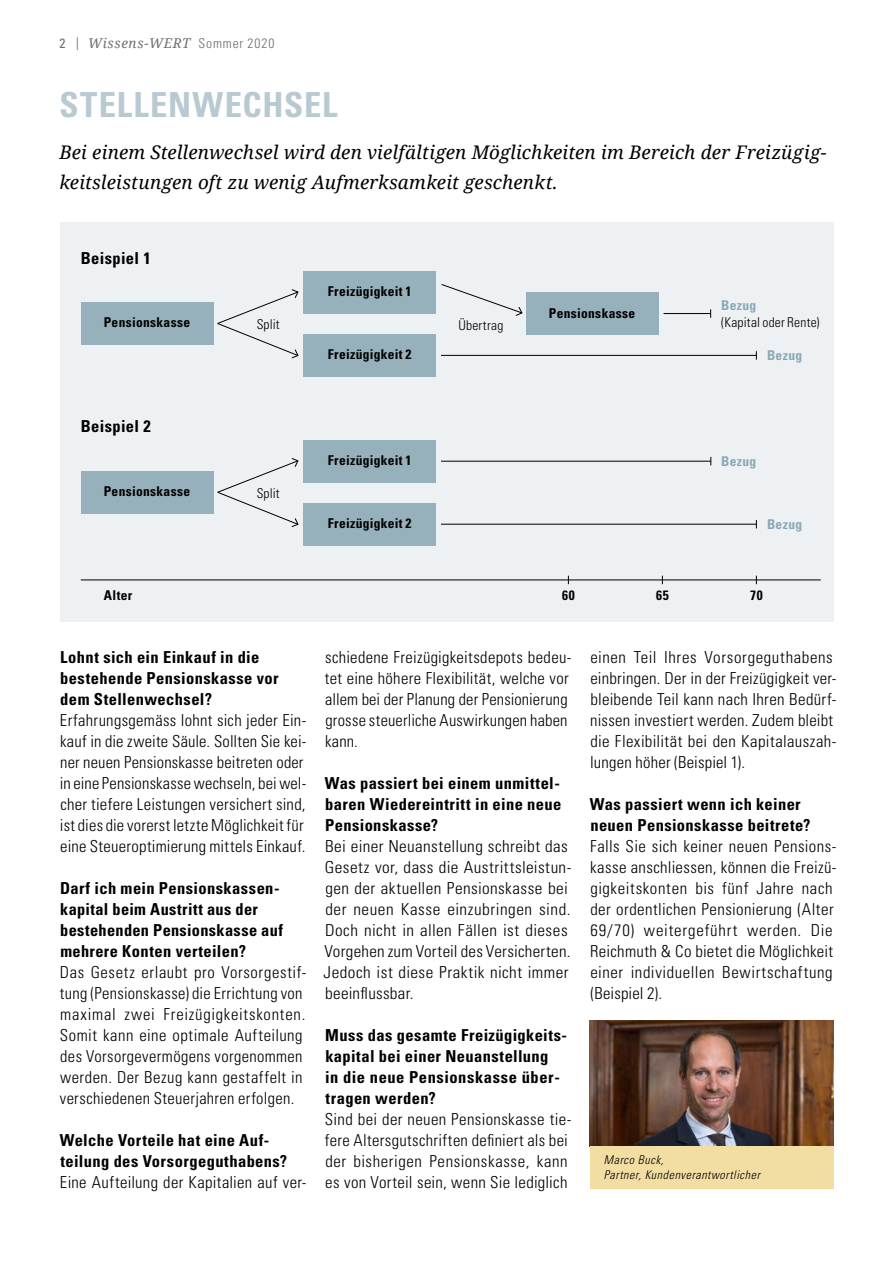
<style>
.page{position:relative;width:893px;height:1263px;background:#fff}
.page>*{position:absolute;margin:0;border:0;box-sizing:border-box;transform-origin:0 0}
.t1{font:700 condensed 34.5px "Univers LT Std";letter-spacing:.025em;color:#b9c9d1}
.t2{font:italic 18.75px/30px "Noto Serif";letter-spacing:.01em;color:#000}
.t3{font:300 condensed 16.5px/21px "Univers LT Std";letter-spacing:.02em;color:#000}
.t4{font:700 condensed 16.5px/21px "Univers LT Std";letter-spacing:.025em;color:#000}
.t5{font:300 condensed 16.5px/21px "Univers LT Std";letter-spacing:.02em;color:#000;scale:1.04 1}
.t6{font:700 condensed 13.5px "Univers LT Std";letter-spacing:.025em;color:#000}
.t7{font:300 condensed 13.5px "Univers LT Std";letter-spacing:.015em;color:#000}
.t8{font:italic 13.5px "Noto Serif";letter-spacing:.045em;color:#6e6e6e}
.t9{font:700 condensed 13.5px "Univers LT Std";letter-spacing:.025em;color:#89a8b5}
.t10{font:italic 300 condensed 12px/14.4px "Univers LT Std";letter-spacing:.05em;color:#000}
.s1{font-family:"Univers LT Std";font-style:normal;font-stretch:condensed}
.s2{font-family:"Centennial LT Std";font-style:normal;font-size:13.05px}
.s3{font-family:"Univers LT Std";font-weight:300;font-style:normal;font-stretch:condensed}
</style>
<div class="page">
<img style="left:590px;top:1020px;width:243px;height:126px">
<div style="left:590px;top:1146px;width:243px;height:42px;background:#f2dea3"></div>
<div style="left:60px;top:222px;width:773px;height:399px;background:#edf1f3"></div>
<hr style="left:81px;top:580px;width:740px;height:1px;background:#000">
<div style="left:81px;top:471px;width:132px;height:42px;background:#96b0bc"></div>
<div style="left:303px;top:440px;width:133px;height:42px;background:#96b0bc"></div>
<div style="left:303px;top:503px;width:133px;height:42px;background:#96b0bc"></div>
<hr style="left:441px;top:461px;width:270px;height:1px;background:#000">
<hr style="left:441px;top:524px;width:315px;height:1px;background:#000">
<svg style="left:217px;top:458px;width:81px;height:69px"></svg>
<div style="left:81px;top:303px;width:132px;height:42px;background:#96b0bc"></div>
<div style="left:303px;top:271px;width:133px;height:42px;background:#96b0bc"></div>
<div style="left:303px;top:334px;width:133px;height:42px;background:#96b0bc"></div>
<svg style="left:217px;top:289px;width:81px;height:69px"></svg>
<div style="left:257px;top:319px;width:35px;height:10px;background:#edf1f3"></div>
<hr style="left:663px;top:313px;width:48px;height:1px;background:#000">
<hr style="left:441px;top:355px;width:315px;height:1px;background:#000">
<div style="left:526px;top:292px;width:132px;height:42px;background:#96b0bc"></div>
<svg style="left:441px;top:284px;width:81px;height:32px"></svg>
<p class="t8" style="left:60px;top:34px;width:217px"><span class="s1">2</span> <span class="s2">|</span> Wissens-WERT <span class="s3">Sommer 2020</span></p>
<h1 class="t1" style="left:60px;top:84px;width:279px">STELLENWECHSEL</h1>
<p class="t2" style="left:60px;top:137px;width:768px">Bei einem Stellenwechsel wird den vielfältigen Möglichkeiten im Bereich der Freizügig&shy;keitsleistungen oft zu wenig Aufmerksamkeit geschenkt.</p>
<p class="t4" style="left:81px;top:248px;width:71px">Beispiel 1</p>
<p class="t6" style="left:104px;top:314px;width:88px">Pensionskasse</p>
<p class="t4" style="left:81px;top:415px;width:71px">Beispiel 2</p>
<p class="t6" style="left:104px;top:483px;width:88px">Pensionskasse</p>
<p class="t6" style="left:328px;top:283px;width:85px">Freizügigkeit 1</p>
<p class="t7" style="left:257px;top:316px;width:25px">Split</p>
<p class="t7" style="left:458px;top:317px;width:46px">Übertrag</p>
<p class="t6" style="left:328px;top:346px;width:85px">Freizügigkeit 2</p>
<p class="t7" style="left:257px;top:485px;width:25px">Split</p>
<p class="t6" style="left:328px;top:452px;width:85px">Freizügigkeit 1</p>
<p class="t6" style="left:328px;top:515px;width:85px">Freizügigkeit 2</p>
<p class="t6" style="left:549px;top:305px;width:88px">Pensionskasse</p>
<p class="t9" style="left:721px;top:297px;width:37px">Bezug</p>
<p class="t7" style="left:721px;top:314px;width:100px">(Kapital oder Rente)</p>
<p class="t9" style="left:767px;top:347px;width:37px">Bezug</p>
<p class="t9" style="left:721px;top:453px;width:37px">Bezug</p>
<p class="t9" style="left:767px;top:516px;width:37px">Bezug</p>
<p class="t6" style="left:104px;top:587px;width:30px">Alter</p>
<p class="t6" style="left:562px;top:587px;width:14px">60</p>
<p class="t6" style="left:656px;top:587px;width:14px">65</p>
<p class="t6" style="left:750px;top:587px;width:14px">70</p>
<p class="t4" style="left:60px;top:647px;width:220px">Lohnt sich ein Einkauf in die bestehende Pensionskasse vor dem Stellenwechsel?</p>
<p class="t3" style="left:60px;top:710px;width:248px">Erfahrungsgemäss lohnt sich jeder Ein&shy;kauf in die zweite Säule. Sollten Sie kei&shy;ner neuen Pensionskasse beitreten oder in eine Pensionskasse wechseln, bei wel&shy;cher tiefere Leistungen versichert sind, ist dies die vorerst letzte Möglichkeit für eine Steueroptimierung mittels Einkauf.</p>
<p class="t4" style="left:60px;top:878px;width:224px">Darf ich mein Pensionskassen&shy;kapital beim Austritt aus der bestehenden Pensionskasse auf mehrere Konten verteilen?</p>
<p class="t3" style="left:60px;top:962px;width:248px">Das Gesetz erlaubt pro Vorsorgestif&shy;tung (Pensionskasse) die Errichtung von maximal zwei Freizügigkeitskonten.<br>Somit kann eine optimale Aufteilung des Vorsorgevermögens vorgenommen werden. Der Bezug kann gestaffelt in verschiedenen Steuerjahren erfolgen.</p>
<p class="t4" style="left:60px;top:1130px;width:229px">Welche Vorteile hat eine Auf&shy;teilung des Vorsorgeguthabens?</p>
<p class="t3" style="left:60px;top:1172px;width:248px">Eine Aufteilung der Kapitalien auf ver-</p>
<p class="t3" style="left:325px;top:647px;width:248px">schiedene Freizügigkeitsdepots bedeu&shy;tet eine höhere Flexibilität, welche vor allem bei der Planung der Pensionierung grosse steuerliche Auswirkungen haben kann.</p>
<p class="t4" style="left:325px;top:773px;width:238px;text-align:justify">Was passiert bei einem unmittel&shy;baren Wiedereintritt in eine neue Pensionskasse?</p>
<p class="t5" style="left:324px;top:836px;width:240px">Bei einer Neuanstellung schreibt das Gesetz vor, dass die Austrittsleistun&shy;gen der aktuellen Pensionskasse bei der neuen Kasse einzubringen sind.<br>Doch nicht in allen Fällen ist dieses Vorgehen zum Vorteil des Versicherten.<br>Jedoch ist diese Praktik nicht immer beeinflussbar.</p>
<p class="t4" style="left:325px;top:1025px;width:243px">Muss das gesamte Freizügigkeits&shy;kapital bei einer Neuanstellung<br>in die neue Pensionskasse über&shy;tragen werden?</p>
<p class="t3" style="left:325px;top:1109px;width:248px">Sind bei der neuen Pensionskasse tie&shy;fere Altersgutschriften definiert als bei der bisherigen Pensionskasse, kann es von Vorteil sein, wenn Sie lediglich</p>
<p class="t3" style="left:590px;top:647px;width:248px">einen Teil Ihres Vorsorgeguthabens einbringen. Der in der Freizügigkeit ver&shy;bleibende Teil kann nach Ihren Bedürf&shy;nissen investiert werden. Zudem bleibt die Flexibilität bei den Kapitalauszah&shy;lungen höher (Beispiel 1).</p>
<p class="t4" style="left:590px;top:794px;width:222px">Was passiert wenn ich keiner neuen Pensionskasse beitrete?</p>
<p class="t3" style="left:590px;top:836px;width:248px">Falls Sie sich keiner neuen Pensions&shy;kasse anschliessen, können die Freizü&shy;gigkeitskonten bis fünf Jahre nach der ordentlichen Pensionierung (Alter 69/70) weitergeführt werden. Die Reichmuth &amp; Co bietet die Möglichkeit einer individuellen Bewirtschaftung (Beispiel 2).</p>
<p class="t10" style="left:604px;top:1153px;width:158px">Marco Buck,<br>Partner, Kundenverantwortlicher</p>
</div>
